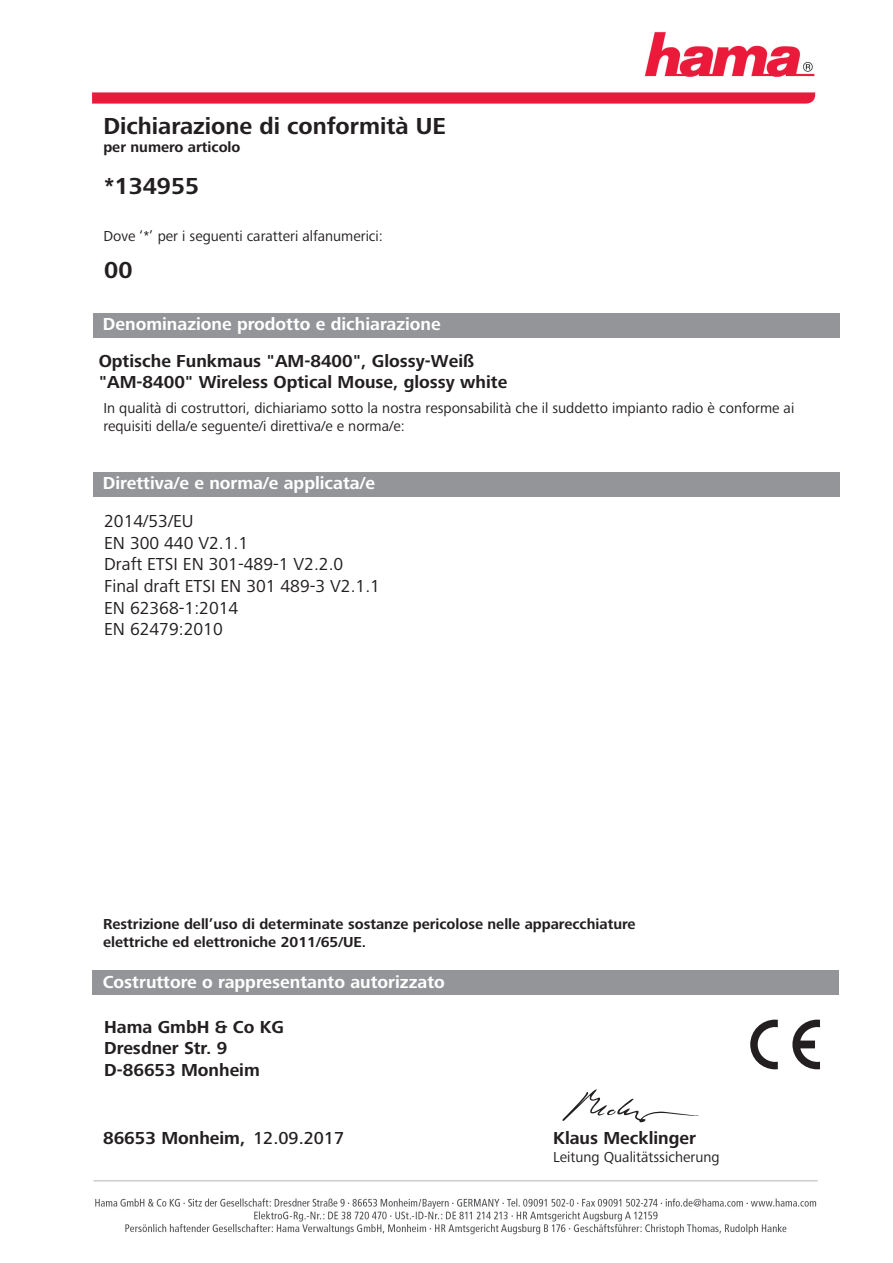
<style>
.page{position:relative;width:893px;height:1263px;background:#fff}
.page>*{position:absolute;margin:0;border:0;box-sizing:border-box;transform-origin:0 0}
.t1{font:700 24px "+RNLGCE Frutiger Next LTW1 G";color:#231f20}
.t2{font:700 18px/21.6px "+RNLGCE Frutiger Next LTW1 G";color:#231f20}
.t3{font:18px/21.6px "+PASRLL Frutiger Next LTW1 G";color:#231f20}
.t4{font:700 18px "+RNLGCE Frutiger Next LTW1 G";color:#fff}
.t5{font:700 16.2px "+OVKMUM Arial";letter-spacing:.01em;color:#000001}
.t6{font:15px/18px "+PASRLL Frutiger Next LTW1 G";color:#231f20}
.t7{font:700 15px/18px "+RNLGCE Frutiger Next LTW1 G";color:#231f20}
.s1{font-family:"+UTBPLR Frutiger Next LTW1 G";font-weight:500}
</style>
<div class="page">
<img style="left:92px;top:31px;width:724px;height:72px">
<img style="left:93px;top:1180px;width:725px;height:55px">
<div style="left:93px;top:313px;width:746px;height:25px;background:#939598"></div>
<div style="left:93px;top:472px;width:746px;height:25px;background:#939598"></div>
<div style="left:92px;top:970px;width:747px;height:25px;background:#939598"></div>
<svg style="left:750px;top:1020px;width:70px;height:49px"></svg>
<svg style="left:562px;top:1089px;width:137px;height:34px"></svg>
<h1 class="t1" style="left:103px;top:113px;width:344px">Dichiarazione di conformità UE</h1>
<p class="t7" style="left:103px;top:138px;width:139px">per numero articolo</p>
<h1 class="t1" style="left:104px;top:173px;width:97px">*134955</h1>
<p class="t6" style="left:103px;top:227px;width:281px">Dove ‘*’ per i seguenti caratteri alfanumerici:</p>
<h1 class="t1" style="left:104px;top:257px;width:30px">00</h1>
<p class="t4" style="left:103px;top:314px;width:339px">Denominazione prodotto e dichiarazione</p>
<p class="t2" style="left:99px;top:350px;width:410px">Optische Funkmaus "AM-8400", Glossy-Weiß "AM-8400" Wireless Optical Mouse, glossy white</p>
<p class="t6" style="left:103px;top:399px;width:692px">In qualità di costruttori, dichiariamo sotto la nostra responsabilità che il suddetto impianto radio è conforme ai requisiti della/e seguente/i direttiva/e e norma/e:</p>
<p class="t4" style="left:103px;top:474px;width:273px">Direttiva/e e norma/e applicata/e</p>
<p class="t3" style="left:104px;top:511px;width:277px">2014/53/EU<br>EN 300 440 V2.1.1<br>Draft ETSI EN 301-489-1 V2.2.0<br>Final draft ETSI EN 301 489-3 V2.1.1<br>EN 62368-1:2014<br>EN 62479:2010</p>
<p class="t7" style="left:103px;top:915px;width:534px">Restrizione dell’uso di determinate sostanze pericolose nelle apparecchiature elettriche ed elettroniche 2011/65/UE.</p>
<p class="t4" style="left:103px;top:972px;width:343px">Costruttore o rappresentanto autorizzato</p>
<p class="t2" style="left:104px;top:1016px;width:181px">Hama GmbH &amp; Co KG<br>Dresdner Str. 9<br>D-86653 Monheim</p>
<p class="t2" style="left:103px;top:1128px;width:242px">86653 Monheim, <span class="s1">12.09.2017</span></p>
<p class="t2" style="left:553px;top:1128px;width:144px">Klaus Mecklinger</p>
<p class="t6" style="left:553px;top:1148px;width:168px">Leitung Qualitätssicherung</p>
<p class="t5" style="left:586px;top:1154px;width:215px">Leitung Qualitätssicherung</p>
</div>
